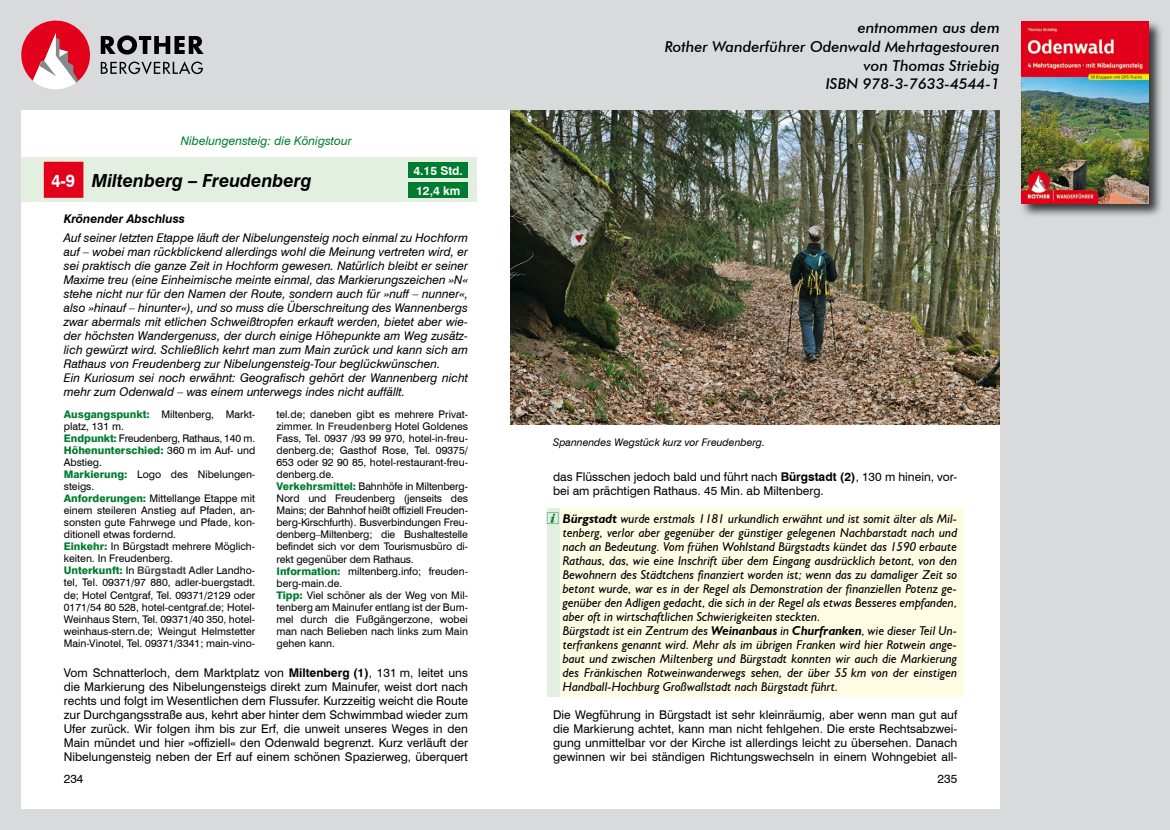
<style>
.page{position:relative;width:1170px;height:830px;background:#fff}
.page>*{position:absolute;margin:0;border:0;box-sizing:border-box;transform-origin:0 0}
.t1{font:italic 700 18px "Swiss 721 BT";color:#000}
.t2{font:16.05px "wb font";color:#007c30}
.t3{font:italic 500 15px/18.9px "Futura BT";color:#000;text-align:right}
.t4{font:italic 12.75px/14.1px "Humanist 521 BT";color:#000}
.t5{font:12px/14.1px "Swiss 721 BT";color:#000;text-align:justify}
.t6{font:italic 12px/14.1px "Swiss 721 BT";color:#000}
.t7{font:italic 12px "Swiss 721 BT";color:#007c30}
.t8{font:italic 700 12px "Swiss 721 BT";color:#000}
.t9{font:700 12px/19.8px "Swiss 721 BT";letter-spacing:-.005em;color:#fff}
.t10{font:10.5px/12px "Swiss 721 BT";color:#000}
.t11{font:italic 10.5px "Swiss 721 BT";color:#000}
.s1{font-style:normal;color:#fff}
.s2{font-weight:800;color:#007c30}
.s3{font-weight:700;color:#4b4b4d}
.s4{font-weight:700}
</style>
<div class="page">
<div style="left:0;top:0;width:1169px;height:829px;background:#d9dadb"></div>
<svg style="left:101px;top:35px;width:103px;height:20px"></svg>
<svg style="left:101px;top:61px;width:102px;height:13px"></svg>
<svg style="left:21px;top:21px;width:70px;height:68px"></svg>
<div style="left:1019px;top:19px;width:143px;height:199px;background:#000;opacity:.75"></div>
<img style="left:1020px;top:21px;width:128px;height:182px">
<div style="left:21px;top:111px;width:978px;height:697px;background:#fff"></div>
<div style="left:21px;top:157px;width:455px;height:45px;background:#e2efe1"></div>
<div style="left:44px;top:162px;width:39px;height:36px;background:#e2001a"></div>
<div style="left:408px;top:162px;width:60px;height:16px;background:#007c30"></div>
<div style="left:408px;top:182px;width:60px;height:16px;background:#007c30"></div>
<img style="left:510px;top:111px;width:489px;height:313px">
<div style="left:546px;top:502px;width:417px;height:194px;background:#fffce4"></div>
<div style="left:546px;top:501px;width:417px;height:6px;background:#fff"></div>
<div style="left:546px;top:507px;width:13px;height:189px;background:#e2efe1"></div>
<p class="t7" style="left:181px;top:133px;width:172px">Nibelungensteig: die Königstour</p>
<h1 class="t1" style="left:51px;top:169px;width:262px"><span class="s1">4-9</span> Miltenberg – Freudenberg</h1>
<p class="t9" style="left:413px;top:160px;width:51px">4.15 Std.<br>12,4 km</p>
<p class="t8" style="left:64px;top:211px;width:123px">Krönender Abschluss</p>
<p class="t6" style="left:64px;top:230px;width:405px">Auf seiner letzten Etappe läuft der Nibelungensteig noch einmal zu Hochform auf – wobei man rückblickend allerdings wohl die Meinung vertreten wird, er sei praktisch die ganze Zeit in Hochform gewesen. Natürlich bleibt er seiner Maxime treu (eine Einheimische meinte einmal, das Markierungszeichen »N« stehe nicht nur für den Namen der Route, sondern auch für »nuff – nunner«, also »hinauf – hinunter«), und so muss die Überschreitung des Wannenbergs zwar abermals mit etlichen Schweißtropfen erkauft werden, bietet aber wie&shy;der höchsten Wandergenuss, der durch einige Höhepunkte am Weg zusätz&shy;lich gewürzt wird. Schließlich kehrt man zum Main zurück und kann sich am Rathaus von Freudenberg zur Nibelungensteig-Tour beglückwünschen.<br>Ein Kuriosum sei noch erwähnt: Geografisch gehört der Wannenberg nicht mehr zum Odenwald – was einem unterwegs indes nicht auffällt.</p>
<p class="t10" style="left:64px;top:408px;width:193px"><span class="s2">Ausgangspunkt:</span> Miltenberg, Markt&shy;platz, 131 m.<br><span class="s2">Endpunkt:</span> Freudenberg, Rathaus, 140 m.<br><span class="s2">Höhenunterschied:</span> 360 m im Auf- und Abstieg.<br><span class="s2">Markierung:</span> Logo des Nibelungen&shy;steigs.<br><span class="s2">Anforderungen:</span> Mittellange Etappe mit einem steileren Anstieg auf Pfaden, an&shy;sonsten gute Fahrwege und Pfade, kon&shy;ditionell etwas fordernd.<br><span class="s2">Einkehr:</span> In Bürgstadt mehrere Möglich&shy;keiten. In Freudenberg.<br><span class="s2">Unterkunft:</span> In <span class="s3">Bürgstadt</span> Adler Landho&shy;tel, Tel. 09371/97 880, adler-buergstadt. de; Hotel Centgraf, Tel. 09371/2129 oder 0171/54 80 528, hotel-centgraf.de; Hotel-Weinhaus Stern, Tel. 09371/40 350, hotel&shy;weinhaus-stern.de; Weingut Helmstetter Main-Vinotel, Tel. 09371/3341; main-vino-</p>
<p class="t10" style="left:276px;top:408px;width:193px">tel.de; daneben gibt es mehrere Privat&shy;zimmer. In <span class="s3">Freudenberg</span> Hotel Goldenes Fass, Tel. 0937 /93 99 970, hotel-in-freu&shy;denberg.de; Gasthof Rose, Tel. 09375/ 653 oder 92 90 85, hotel-restaurant-freu&shy;denberg.de.<br><span class="s2">Verkehrsmittel:</span> Bahnhöfe in Miltenberg-Nord und Freudenberg (jenseits des Mains; der Bahnhof heißt offiziell Freuden&shy;berg-Kirschfurth). Busverbindungen Freu&shy;denberg–Miltenberg; die Bushaltestelle befindet sich vor dem Tourismusbüro di&shy;rekt gegenüber dem Rathaus.<br><span class="s2">Information:</span> miltenberg.info; freuden&shy;berg-main.de.<br><span class="s2">Tipp:</span> Viel schöner als der Weg von Mil&shy;tenberg am Mainufer entlang ist der Bum&shy;mel durch die Fußgängerzone, wobei man nach Belieben nach links zum Main gehen kann.</p>
<p class="t5" style="left:64px;top:665px;width:405px">Vom Schnatterloch, dem Marktplatz von <span class="s4">Miltenberg (1)</span>, 131 m, leitet uns die Markierung des Nibelungensteigs direkt zum Mainufer, weist dort nach rechts und folgt im Wesentlichen dem Flussufer. Kurzzeitig weicht die Route zur Durchgangsstraße aus, kehrt aber hinter dem Schwimmbad wieder zum Ufer zurück. Wir folgen ihm bis zur Erf, die unweit unseres Weges in den Main mündet und hier »offiziell« den Odenwald begrenzt. Kurz verläuft der Nibelungensteig neben der Erf auf einem schönen Spazierweg, überquert</p>
<h3 class="t3" style="left:664px;top:18px;width:336px">entnommen aus dem<br>Rother Wanderführer Odenwald Mehrtagestouren von Thomas Striebig<br>ISBN 978-3-7633-4544-1</h3>
<p class="t11" style="left:553px;top:436px;width:213px">Spannendes Wegstück kurz vor Freudenberg.</p>
<p class="t5" style="left:553px;top:469px;width:405px">das Flüsschen jedoch bald und führt nach <span class="s4">Bürgstadt (2)</span>, 130 m hinein, vor&shy;bei am prächtigen Rathaus. 45 Min. ab Miltenberg.</p>
<p class="t4" style="left:563px;top:511px;width:396px"><span class="s4">Bürgstadt</span> wurde erstmals 1181 urkundlich erwähnt und ist somit älter als Mil&shy;tenberg, verlor aber gegenüber der günstiger gelegenen Nachbarstadt nach und nach an Bedeutung. Vom frühen Wohlstand Bürgstadts kündet das 1590 erbaute Rathaus, das, wie eine Inschrift über dem Eingang ausdrücklich betont, von den Bewohnern des Städtchens finanziert worden ist; wenn das zu damaliger Zeit so betont wurde, war es in der Regel als Demonstration der finanziellen Potenz ge&shy;genüber den Adligen gedacht, die sich in der Regel als etwas Besseres empfanden, aber oft in wirtschaftlichen Schwierigkeiten steckten.<br>Bürgstadt ist ein Zentrum des <span class="s4">Weinanbaus</span> in <span class="s4">Churfranken</span>, wie dieser Teil Un&shy;terfrankens genannt wird. Mehr als im übrigen Franken wird hier Rotwein ange&shy;baut und zwischen Miltenberg und Bürgstadt konnten wir auch die Markierung des Fränkischen Rotweinwanderwegs sehen, der über 55 km von der einstigen Handball-Hochburg Großwallstadt nach Bürgstadt führt.</p>
<h2 class="t2" style="left:547px;top:512px;width:14px">=</h2>
<p class="t5" style="left:553px;top:707px;width:405px">Die Wegführung in Bürgstadt ist sehr kleinräumig, aber wenn man gut auf die Markierung achtet, kann man nicht fehlgehen. Die erste Rechtsabzwei&shy;gung unmittelbar vor der Kirche ist allerdings leicht zu übersehen. Danach gewinnen wir bei ständigen Richtungswechseln in einem Wohngebiet all-</p>
<p class="t5" style="left:64px;top:771px;width:21px">234</p>
<p class="t5" style="left:937px;top:771px;width:21px">235</p>
</div>
